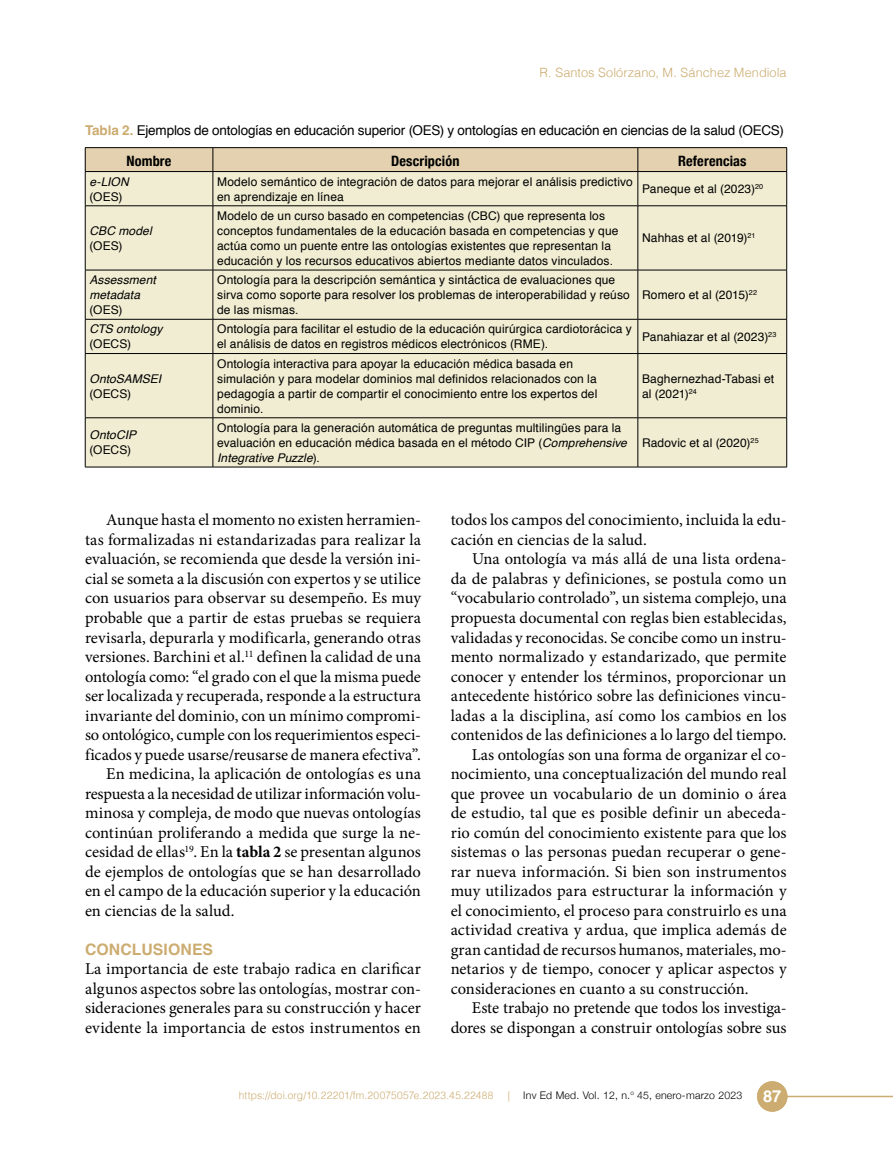
<style>
.page{position:relative;width:893px;height:1149px;background:#fff}
.page>*{position:absolute;margin:0;border:0;box-sizing:border-box;transform-origin:0 0}
.t1{font:16.5px/19.5px "Minion Pro";color:#000;text-align:justify}
.t2{font:700 15.75px "Helvetica";letter-spacing:.01em;color:#ccac70}
.t3{font:700 condensed 14.25px "Helvetica Neue";letter-spacing:.01em;color:#000}
.t4{font:13.5px "Helvetica";letter-spacing:-.01em;color:#000}
.t5{font:300 12.75px "Helvetica";letter-spacing:.005em;color:#ccac70}
.t6{font:12px/15px "Helvetica";letter-spacing:.01em;color:#000}
.t7{font:italic 12px/15px "Helvetica";letter-spacing:.01em;color:#000}
.t8{font:300 10.5px "Helvetica";letter-spacing:.02em;color:#ccac70}
.t9{font:300 10.5px "Helvetica Neue";letter-spacing:.02em;color:#000}
.s1{font-weight:700;color:#ccac70}
.s2{font-style:italic}
.s3{font-weight:700}
.s4{font-family:"Helvetica";font-weight:700;font-size:16.5px;color:#fff}
</style>
<div class="page">
<div style="left:758px;top:1081px;width:29px;height:29px;background:#ccac70;border-radius:50%"></div>
<div style="left:757px;top:1080px;width:30px;height:31px;border:2px solid #ccac70;border-radius:50%"></div>
<hr style="left:786px;top:1095px;width:107px;height:1px;background:#ccac70">
<hr style="left:85px;top:147px;width:128px;height:1px;background:#000">
<hr style="left:213px;top:147px;width:425px;height:1px;background:#000">
<hr style="left:638px;top:147px;width:149px;height:1px;background:#000">
<svg style="left:85px;top:148px;width:702px;height:318px;background:#ebe6cb"></svg>
<hr style="left:85px;top:172px;width:1px;height:33px;background:#000">
<hr style="left:786px;top:172px;width:1px;height:33px;background:#000">
<hr style="left:85px;top:206px;width:1px;height:64px;background:#000">
<hr style="left:786px;top:206px;width:1px;height:64px;background:#000">
<hr style="left:85px;top:270px;width:1px;height:49px;background:#000">
<hr style="left:786px;top:270px;width:1px;height:49px;background:#000">
<hr style="left:85px;top:319px;width:1px;height:34px;background:#000">
<hr style="left:786px;top:319px;width:1px;height:34px;background:#000">
<hr style="left:85px;top:353px;width:1px;height:64px;background:#000">
<hr style="left:786px;top:353px;width:1px;height:64px;background:#000">
<hr style="left:85px;top:418px;width:1px;height:48px;background:#000">
<hr style="left:786px;top:418px;width:1px;height:48px;background:#000">
<hr style="left:85px;top:466px;width:128px;height:1px;background:#000">
<hr style="left:213px;top:466px;width:425px;height:1px;background:#000">
<hr style="left:638px;top:466px;width:149px;height:1px;background:#000">
<p class="t5" style="left:540px;top:61px;width:249px">R. Santos Solórzano, M. Sánchez Mendiola</p>
<p class="t4" style="left:85px;top:120px;width:700px"><span class="s1">Tabla 2.</span> Ejemplos de ontologías en educación superior (OES) y ontologías en educación en ciencias de la salud (OECS)</p>
<p class="t3" style="left:127px;top:149px;width:47px">Nombre</p>
<p class="t3" style="left:391px;top:149px;width:70px">Descripción</p>
<p class="t3" style="left:678px;top:149px;width:70px">Referencias</p>
<p class="t7" style="left:89px;top:174px;width:41px">e-LION</p>
<p class="t6" style="left:89px;top:189px;width:34px">(OES)</p>
<p class="t6" style="left:217px;top:174px;width:417px">Modelo semántico de integración de datos para mejorar el análisis predictivo en aprendizaje en línea</p>
<p class="t6" style="left:642px;top:182px;width:123px">Paneque et al (2023)<sup>20</sup></p>
<p class="t7" style="left:89px;top:223px;width:64px">CBC model</p>
<p class="t6" style="left:89px;top:238px;width:34px">(OES)</p>
<p class="t7" style="left:89px;top:272px;width:68px">Assessment metadata</p>
<p class="t6" style="left:89px;top:303px;width:34px">(OES)</p>
<p class="t7" style="left:89px;top:322px;width:74px">CTS ontology</p>
<p class="t6" style="left:89px;top:337px;width:43px">(OECS)</p>
<p class="t7" style="left:89px;top:371px;width:73px">OntoSAMSEI</p>
<p class="t6" style="left:89px;top:386px;width:43px">(OECS)</p>
<p class="t7" style="left:89px;top:428px;width:48px">OntoCIP</p>
<p class="t6" style="left:89px;top:443px;width:43px">(OECS)</p>
<p class="t6" style="left:217px;top:208px;width:403px">Modelo de un curso basado en competencias (CBC) que representa los conceptos fundamentales de la educación basada en competencias y que actúa como un puente entre las ontologías existentes que representan la educación y los recursos educativos abiertos mediante datos vinculados.</p>
<p class="t6" style="left:217px;top:273px;width:414px">Ontología para la descripción semántica y sintáctica de evaluaciones que sirva como soporte para resolver los problemas de interoperabilidad y reúso de las mismas.</p>
<p class="t6" style="left:642px;top:231px;width:115px">Nahhas et al (2019)<sup>21</sup></p>
<p class="t6" style="left:642px;top:288px;width:116px">Romero et al (2015)<sup>22</sup></p>
<p class="t6" style="left:217px;top:322px;width:416px">Ontología para facilitar el estudio de la educación quirúrgica cardiotorácica y el análisis de datos en registros médicos electrónicos (RME).</p>
<p class="t6" style="left:642px;top:329px;width:136px">Panahiazar et al (2023)<sup>23</sup></p>
<p class="t6" style="left:217px;top:356px;width:382px">Ontología interactiva para apoyar la educación médica basada en simulación y para modelar dominios mal definidos relacionados con la pedagogía a partir de compartir el conocimiento entre los expertos del dominio.</p>
<p class="t6" style="left:217px;top:420px;width:411px">Ontología para la generación automática de preguntas multilingües para la evaluación en educación médica basada en el método CIP (<span class="s2">Comprehensive<br>Integrative Puzzle</span>).</p>
<p class="t6" style="left:642px;top:371px;width:134px">Baghernezhad-Tabasi et al (2021)<sup>24</sup></p>
<p class="t6" style="left:642px;top:435px;width:118px">Radovic et al (2020)<sup>25</sup></p>
<p class="t1" style="left:106px;top:510px;width:316px">Aunque hasta el momento no existen herramien-</p>
<p class="t1" style="left:85px;top:530px;width:337px">tas formalizadas ni estandarizadas para realizar la</p>
<p class="t1" style="left:85px;top:549px;width:337px">evaluación, se recomienda que desde la versión ini-</p>
<p class="t1" style="left:85px;top:569px;width:337px">cial se someta a la discusión con expertos y se utilice</p>
<p class="t1" style="left:85px;top:588px;width:337px">con usuarios para observar su desempeño. Es muy</p>
<p class="t1" style="left:85px;top:608px;width:337px">probable que a partir de estas pruebas se requiera</p>
<p class="t1" style="left:85px;top:627px;width:337px">revisarla, depurarla y modificarla, generando otras</p>
<p class="t1" style="left:85px;top:647px;width:337px">versiones. Barchini et al.<sup>11</sup> definen la calidad de una</p>
<p class="t1" style="left:85px;top:666px;width:337px">ontología como: “el grado con el que la misma puede</p>
<p class="t1" style="left:85px;top:686px;width:337px">ser localizada y recuperada, responde a la estructura</p>
<p class="t1" style="left:85px;top:705px;width:337px">invariante del dominio, con un mínimo compromi-</p>
<p class="t1" style="left:85px;top:725px;width:337px">so ontológico, cumple con los requerimientos especi-</p>
<p class="t1" style="left:85px;top:744px;width:337px">ficados y puede usarse/reusarse de manera efectiva”.</p>
<p class="t1" style="left:106px;top:764px;width:316px">En medicina, la aplicación de ontologías es una</p>
<p class="t1" style="left:85px;top:783px;width:337px">respuesta a la necesidad de utilizar información volu-</p>
<p class="t1" style="left:85px;top:803px;width:337px">minosa y compleja, de modo que nuevas ontologías</p>
<p class="t1" style="left:85px;top:822px;width:337px">continúan proliferando a medida que surge la ne-</p>
<p class="t1" style="left:85px;top:842px;width:337px">cesidad de ellas<sup>19</sup>. En la <span class="s3">tabla 2</span> se presentan algunos</p>
<p class="t1" style="left:85px;top:861px;width:337px">de ejemplos de ontologías que se han desarrollado</p>
<p class="t1" style="left:85px;top:881px;width:337px">en el campo de la educación superior y la educación</p>
<p class="t1" style="left:85px;top:900px;width:151px">en ciencias de la salud.</p>
<p class="t2" style="left:85px;top:939px;width:130px">CONCLUSIONES</p>
<p class="t1" style="left:85px;top:959px;width:337px">La importancia de este trabajo radica en clarificar algunos aspectos sobre las ontologías, mostrar con&shy;sideraciones generales para su construcción y hacer evidente la importancia de estos instrumentos en</p>
<p class="t1" style="left:451px;top:510px;width:337px">todos los campos del conocimiento, incluida la edu&shy;cación en ciencias de la salud.</p>
<p class="t1" style="left:472px;top:549px;width:316px">Una ontología va más allá de una lista ordena-</p>
<p class="t1" style="left:451px;top:569px;width:337px">da de palabras y definiciones, se postula como un</p>
<p class="t1" style="left:451px;top:588px;width:337px">“vocabulario controlado”, un sistema complejo, una</p>
<p class="t1" style="left:451px;top:608px;width:337px">propuesta documental con reglas bien establecidas,</p>
<p class="t1" style="left:451px;top:627px;width:337px">validadas y reconocidas. Se concibe como un instru-</p>
<p class="t1" style="left:451px;top:647px;width:337px">mento normalizado y estandarizado, que permite</p>
<p class="t1" style="left:451px;top:666px;width:337px">conocer y entender los términos, proporcionar un</p>
<p class="t1" style="left:451px;top:686px;width:337px">antecedente histórico sobre las definiciones vincu-</p>
<p class="t1" style="left:451px;top:705px;width:337px">ladas a la disciplina, así como los cambios en los</p>
<p class="t1" style="left:451px;top:725px;width:337px">contenidos de las definiciones a lo largo del tiempo.</p>
<p class="t1" style="left:472px;top:744px;width:316px">Las ontologías son una forma de organizar el co-</p>
<p class="t1" style="left:451px;top:764px;width:337px">nocimiento, una conceptualización del mundo real</p>
<p class="t1" style="left:451px;top:783px;width:337px">que provee un vocabulario de un dominio o área</p>
<p class="t1" style="left:451px;top:803px;width:337px">de estudio, tal que es posible definir un abeceda-</p>
<p class="t1" style="left:451px;top:822px;width:337px">rio común del conocimiento existente para que los</p>
<p class="t1" style="left:451px;top:842px;width:337px">sistemas o las personas puedan recuperar o gene-</p>
<p class="t1" style="left:451px;top:861px;width:337px">rar nueva información. Si bien son instrumentos</p>
<p class="t1" style="left:451px;top:881px;width:337px">muy utilizados para estructurar la información y</p>
<p class="t1" style="left:451px;top:900px;width:337px">el conocimiento, el proceso para construirlo es una</p>
<p class="t1" style="left:451px;top:920px;width:337px">actividad creativa y ardua, que implica además de</p>
<p class="t1" style="left:451px;top:939px;width:337px">gran cantidad de recursos humanos, materiales, mo-</p>
<p class="t1" style="left:451px;top:959px;width:337px">netarios y de tiempo, conocer y aplicar aspectos y</p>
<p class="t1" style="left:451px;top:978px;width:299px">consideraciones en cuanto a su construcción.</p>
<p class="t1" style="left:472px;top:998px;width:316px">Este trabajo no pretende que todos los investiga-</p>
<p class="t1" style="left:451px;top:1017px;width:337px">dores se dispongan a construir ontologías sobre sus</p>
<p class="t8" style="left:239px;top:1085px;width:256px">https://doi.org/10.22201/fm.20075057e.2023.45.22488</p>
<p class="t8" style="left:508px;top:1085px;width:4px">|</p>
<p class="t9" style="left:523px;top:1086px;width:260px">Inv Ed Med. Vol. 12, n.<sup>o</sup> 45, enero-marzo 2023 <span class="s4">87</span></p>
</div>
